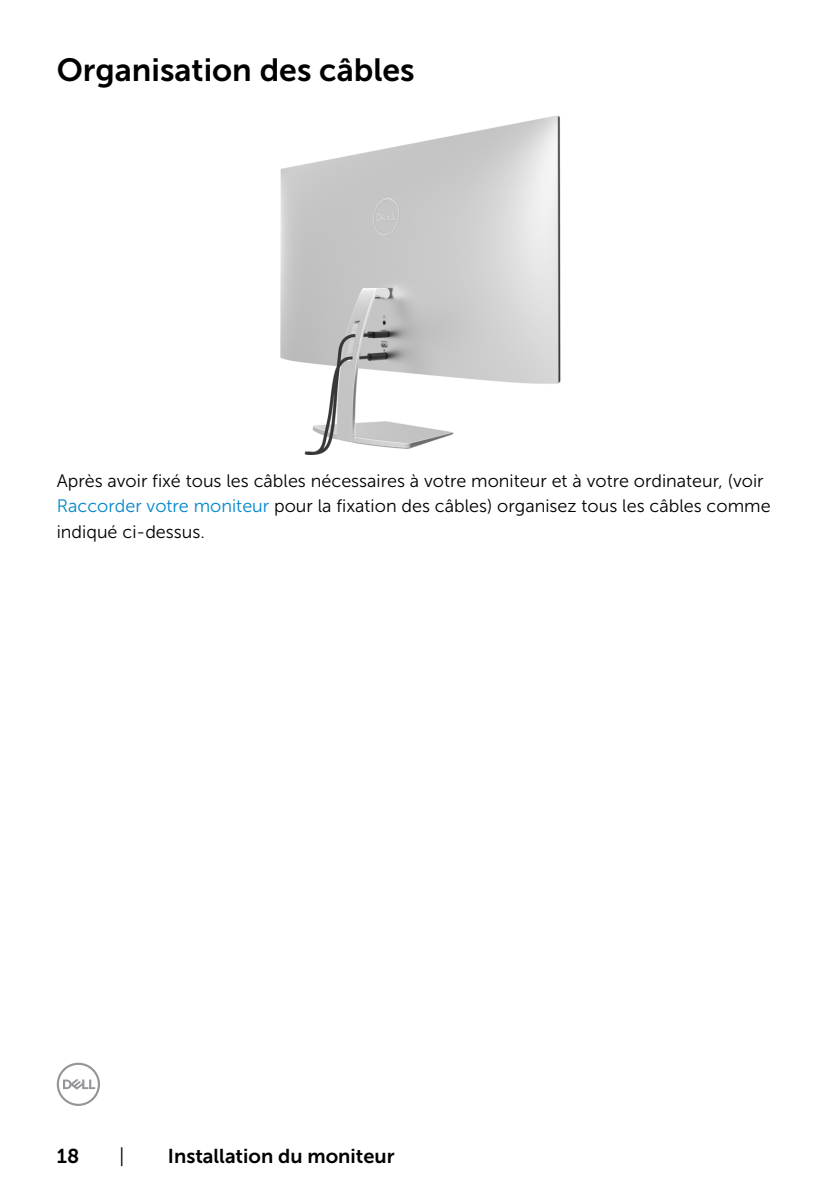
<style>
.page{position:relative;width:840px;height:1191px;background:#fff}
.page>*{position:absolute;margin:0;border:0;box-sizing:border-box;transform-origin:0 0}
.t1{font:32px "Museo Sans For Dell 700";color:#000}
.t2{font:20px "Museo Sans For Dell 700";color:#000}
.t3{font:20px "Museo Sans For Dell 300";color:#000}
.t4{font:18px/25.6px "Museo Sans For Dell 300";color:#000}
.s1{color:#0087cb}
</style>
<div class="page">
<svg style="left:57px;top:1062px;width:43px;height:44px"></svg>
<img style="left:280px;top:115px;width:281px;height:339px">
<h1 class="t1" style="left:57px;top:52px;width:359px">Organisation des câbles</h1>
<p class="t4" style="left:57px;top:468px;width:715px">Après avoir fixé tous les câbles nécessaires à votre moniteur et à votre ordinateur, (voir<br><span class="s1">Raccorder votre moniteur</span> pour la fixation des câbles) organisez tous les câbles comme indiqué ci-dessus.</p>
<p class="t2" style="left:57px;top:1144px;width:24px">18</p>
<p class="t3" style="left:119px;top:1145px;width:7px">|</p>
<p class="t2" style="left:168px;top:1144px;width:228px">Installation du moniteur</p>
</div>
